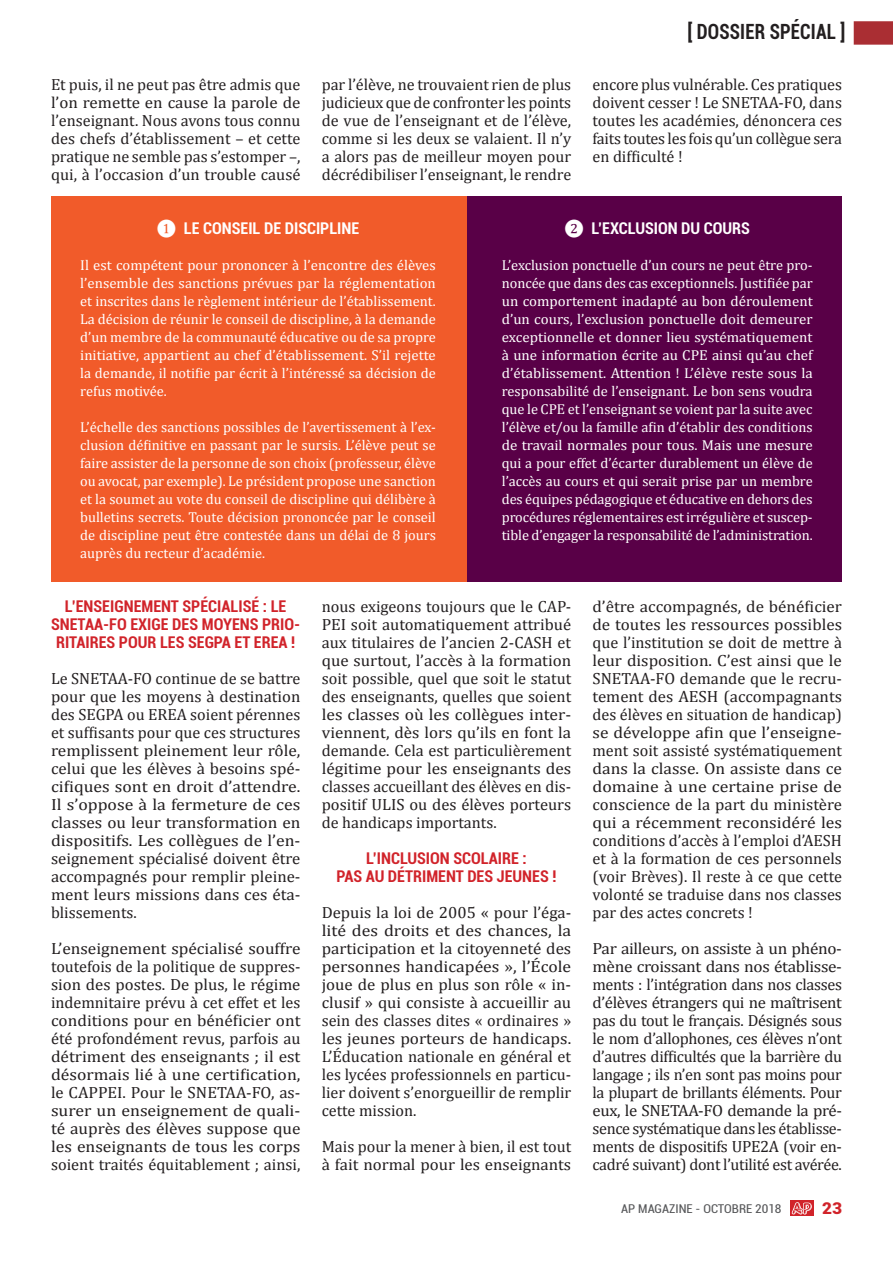
<style>
.page{position:relative;width:893px;height:1263px;background:#fff}
.page>*{position:absolute;margin:0;border:0;box-sizing:border-box;transform-origin:0 0}
.t1{font:700 condensed 21px "Roboto";letter-spacing:.01em;color:#231f20;scale:.9 1}
.t2{font:16.2px/18px "Cambria";color:#231f20;text-align:justify}
.t3{font:16.2px/18px "Cambria";color:#231f20;text-align:justify;scale:1.07 1}
.t4{font:16.2px/18px "Cambria";color:#231f20;text-align:justify;scale:1.05 1}
.t5{font:700 condensed 16.2px/18px "Roboto";color:#d1232a;text-align:center}
.t6{font:700 condensed 16.2px "Roboto";color:#fff}
.t7{font:900 16.2px "Roboto";color:#d1232a;scale:1.06 1}
.t8{font:14.4px/18px "Cambria";color:#fff;text-align:justify}
.t9{font:condensed 12.15px "Roboto";color:#57585a;scale:1.06 1}
.s1{font-family:"Cambria";font-weight:400;font-stretch:normal}
</style>
<div class="page">
<div style="left:51px;top:196px;width:417px;height:385px;background:#f15b2a"></div>
<div style="left:468px;top:196px;width:374px;height:385px;background:#590047"></div>
<svg style="left:790px;top:1201px;width:23px;height:15px"></svg>
<svg style="left:792px;top:1202px;width:20px;height:12px"></svg>
<svg style="left:853px;top:21px;width:40px;height:24px"></svg>
<p class="t1" style="left:687px;top:17px;width:177px">[ DOSSIER SPÉCIAL ]</p>
<p class="t2" style="left:322px;top:75px;width:251px">par l’élève, ne trouvaient rien de plus judicieux que de confronter les points de vue de l’enseignant et de l’élève, comme si les deux se valaient. Il n’y a alors pas de meilleur moyen pour décrédibiliser l’enseignant, le rendre</p>
<p class="t2" style="left:592px;top:75px;width:251px">encore plus vulnérable. Ces pratiques doivent cesser ! Le SNETAA-FO, dans toutes les académies, dénoncera ces faits toutes les fois qu’un collègue sera en difficulté !</p>
<p class="t6" style="left:564px;top:217px;width:187px"><span class="s1">❷</span> L’EXCLUSION DU COURS</p>
<p class="t8" style="left:502px;top:256px;width:312px">L’exclusion ponctuelle d’un cours ne peut être pro&shy;noncée que dans des cas exceptionnels. Justifiée par un comportement inadapté au bon déroulement d’un cours, l’exclusion ponctuelle doit demeurer exceptionnelle et donner lieu systématiquement à une information écrite au CPE ainsi qu’au chef d’établissement. Attention ! L’élève reste sous la responsabilité de l’enseignant. Le bon sens voudra que le CPE et l’enseignant se voient par la suite avec l’élève et/ou la famille afin d’établir des conditions de travail normales pour tous. Mais une mesure qui a pour effet d’écarter durablement un élève de l’accès au cours et qui serait prise par un membre des équipes pédagogique et éducative en dehors des procédures réglementaires est irrégulière et suscep&shy;tible d’engager la responsabilité de l’administration.</p>
<p class="t2" style="left:51px;top:75px;width:251px">Et puis, il ne peut pas être admis que l’on remette en cause la parole de l’enseignant. Nous avons tous connu des chefs d’établissement – et cette pratique ne semble pas s’estomper –, qui, à l’occasion d’un trouble causé</p>
<p class="t6" style="left:157px;top:217px;width:204px"><span class="s1">❶</span> LE CONSEIL DE DISCIPLINE</p>
<p class="t8" style="left:80px;top:256px;width:357px">Il est compétent pour prononcer à l’encontre des élèves l’ensemble des sanctions prévues par la réglementation et inscrites dans le règlement intérieur de l’établissement.<br>La décision de réunir le conseil de discipline, à la demande d’un membre de la communauté éducative ou de sa propre initiative, appartient au chef d’établissement. S’il rejette la demande, il notifie par écrit à l’intéressé sa décision de refus motivée.</p>
<p class="t8" style="left:80px;top:418px;width:357px">L’échelle des sanctions possibles de l’avertissement à l’ex&shy;clusion définitive en passant par le sursis. L’élève peut se faire assister de la personne de son choix (professeur, élève ou avocat, par exemple). Le président propose une sanction et la soumet au vote du conseil de discipline qui délibère à bulletins secrets. Toute décision prononcée par le conseil de discipline peut être contestée dans un délai de 8 jours auprès du recteur d’académie.</p>
<p class="t5" style="left:51px;top:597px;width:251px">L’ENSEIGNEMENT SPÉCIALISÉ : LE<br>SNETAA-FO EXIGE DES MOYENS PRIO-<br>RITAIRES POUR LES SEGPA ET EREA !</p>
<p class="t2" style="left:51px;top:669px;width:251px">Le SNETAA-FO continue de se battre pour que les moyens à destination des SEGPA ou EREA soient pérennes et suffisants pour que ces structures remplissent pleinement leur rôle, celui que les élèves à besoins spé&shy;cifiques sont en droit d’attendre.<br>Il s’oppose à la fermeture de ces classes ou leur transformation en dispositifs. Les collègues de l’en&shy;seignement spécialisé doivent être accompagnés pour remplir pleine&shy;ment leurs missions dans ces éta&shy;blissements.</p>
<p class="t3" style="left:51px;top:939px;width:235px">L’enseignement spécialisé souffre toutefois de la politique de suppres&shy;sion des postes. De plus, le régime indemnitaire prévu à cet effet et les conditions pour en bénéficier ont été profondément revus, parfois au détriment des enseignants ; il est désormais lié à une certification, le CAPPEI. Pour le SNETAA-FO, as&shy;surer un enseignement de quali&shy;té auprès des élèves suppose que les enseignants de tous les corps soient traités équitablement ; ainsi,</p>
<p class="t2" style="left:322px;top:597px;width:251px">nous exigeons toujours que le CAP-PEI soit automatiquement attribué aux titulaires de l’ancien 2-CASH et que surtout, l’accès à la formation soit possible, quel que soit le statut des enseignants, quelles que soient les classes où les collègues inter&shy;viennent, dès lors qu’ils en font la demande. Cela est particulièrement légitime pour les enseignants des classes accueillant des élèves en dis&shy;positif ULIS ou des élèves porteurs de handicaps importants.</p>
<p class="t5" style="left:336px;top:849px;width:221px">L’INCLUSION SCOLAIRE :<br>PAS AU DÉTRIMENT DES JEUNES !</p>
<p class="t2" style="left:322px;top:903px;width:251px">Depuis la loi de 2005 « pour l’éga&shy;lité des droits et des chances, la participation et la citoyenneté des personnes handicapées », l’École joue de plus en plus son rôle « in&shy;clusif » qui consiste à accueillir au sein des classes dites « ordinaires » les jeunes porteurs de handicaps.<br>L’Éducation nationale en général et les lycées professionnels en particu&shy;lier doivent s’enorgueillir de remplir cette mission.</p>
<p class="t2" style="left:322px;top:1137px;width:251px">Mais pour la mener à bien, il est tout à fait normal pour les enseignants</p>
<p class="t4" style="left:592px;top:597px;width:239px">d’être accompagnés, de bénéficier de toutes les ressources possibles que l’institution se doit de mettre à leur disposition. C’est ainsi que le SNETAA-FO demande que le recru&shy;tement des AESH (accompagnants des élèves en situation de handicap) se développe afin que l’enseigne&shy;ment soit assisté systématiquement dans la classe. On assiste dans ce domaine à une certaine prise de conscience de la part du ministère qui a récemment reconsidéré les conditions d’accès à l’emploi d’AESH et à la formation de ces personnels (voir Brèves). Il reste à ce que cette volonté se traduise dans nos classes par des actes concrets !</p>
<p class="t3" style="left:592px;top:939px;width:235px">Par ailleurs, on assiste à un phéno&shy;mène croissant dans nos établisse&shy;ments : l’intégration dans nos classes d’élèves étrangers qui ne maîtrisent pas du tout le français. Désignés sous le nom d’allophones, ces élèves n’ont d’autres difficultés que la barrière du langage ; ils n’en sont pas moins pour la plupart de brillants éléments. Pour eux, le SNETAA-FO demande la pré&shy;sence systématique dans les établisse&shy;ments de dispositifs UPE2A (voir en&shy;cadré suivant) dont l’utilité est avérée.</p>
<p class="t9" style="left:621px;top:1201px;width:153px">AP MAGAZINE - OCTOBRE 2018</p>
<p class="t7" style="left:822px;top:1197px;width:20px">23</p>
</div>
